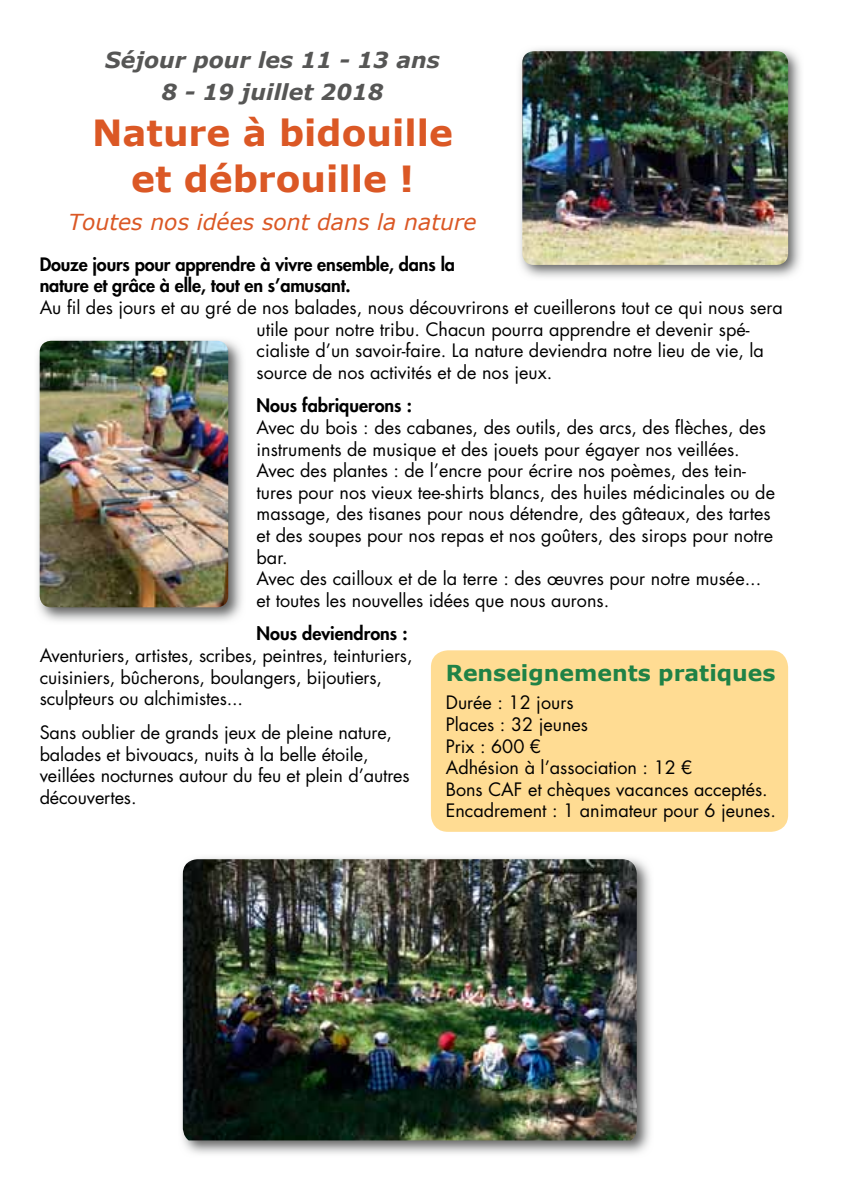
<style>
.page{position:relative;width:842px;height:1191px;background:#fff}
.page>*{position:absolute;margin:0;border:0;box-sizing:border-box;transform-origin:0 0}
.t1{font:700 36px/46px "Verdana";color:#db5825;text-align:center}
.t2{font:italic 700 22px/32px "Verdana";color:#565655;text-align:center}
.t3{font:italic 22px "Verdana";color:#db5825}
.t4{font:700 22px "Verdana";color:#1f8246}
.t5{font:18px/21.6px "Futura";color:#000}
.t6{font:800 18px/21.6px "Futura";letter-spacing:-.01em;color:#000}
</style>
<div class="page">
<img style="left:37px;top:339px;width:205px;height:283px">
<img style="left:40px;top:341px;width:188px;height:266px">
<div style="left:431px;top:650px;width:357px;height:182px;background:#ffdc93;border-radius:17px"></div>
<img style="left:519px;top:48px;width:282px;height:230px">
<img style="left:522px;top:51px;width:266px;height:214px">
<img style="left:181px;top:857px;width:470px;height:297px">
<img style="left:183px;top:859px;width:454px;height:281px">
<p class="t2" style="left:105px;top:43px;width:336px">Séjour pour les 11 - 13 ans<br>8 - 19 juillet 2018</p>
<h1 class="t1" style="left:92px;top:109px;width:362px">Nature à bidouille et débrouille !</h1>
<p class="t3" style="left:69px;top:208px;width:409px">Toutes nos idées sont dans la nature</p>
<p class="t6" style="left:40px;top:253px;width:417px">Douze jours pour apprendre à vivre ensemble, dans la nature et grâce à elle, tout en s’amusant.</p>
<p class="t5" style="left:257px;top:297px;width:528px;text-indent:-217px">Au fil des jours et au gré de nos balades, nous découvrirons et cueillerons tout ce qui nous sera utile pour notre tribu. Chacun pourra apprendre et devenir spé&shy;cialiste d’un savoir-faire. La nature deviendra notre lieu de vie, la source de nos activités et de nos jeux.</p>
<p class="t6" style="left:257px;top:395px;width:157px">Nous fabriquerons :</p>
<p class="t5" style="left:257px;top:417px;width:520px">Avec du bois : des cabanes, des outils, des arcs, des flèches, des instruments de musique et des jouets pour égayer nos veillées.<br>Avec des plantes : de l’encre pour écrire nos poèmes, des tein&shy;tures pour nos vieux tee-shirts blancs, des huiles médicinales ou de massage, des tisanes pour nous détendre, des gâteaux, des tartes et des soupes pour nos repas et nos goûters, des sirops pour notre bar.<br>Avec des cailloux et de la terre : des œuvres pour notre musée... et toutes les nouvelles idées que nous aurons.</p>
<p class="t6" style="left:257px;top:623px;width:153px">Nous deviendrons :</p>
<p class="t5" style="left:40px;top:645px;width:374px">Aventuriers, artistes, scribes, peintres, teinturiers, cuisiniers, bûcherons, boulangers, bijoutiers, sculpteurs ou alchimistes...</p>
<p class="t5" style="left:40px;top:721px;width:372px">Sans oublier de grands jeux de pleine nature, balades et bivouacs, nuits à la belle étoile, veillées nocturnes autour du feu et plein d’autres découvertes.</p>
<p class="t4" style="left:446px;top:659px;width:331px">Renseignements pratiques</p>
<p class="t5" style="left:446px;top:692px;width:332px">Durée : 12 jours<br>Places : 32 jeunes<br>Prix : 600 €<br>Adhésion à l’association : 12 €<br>Bons CAF et chèques vacances acceptés.<br>Encadrement : 1 animateur pour 6 jeunes.</p>
</div>
